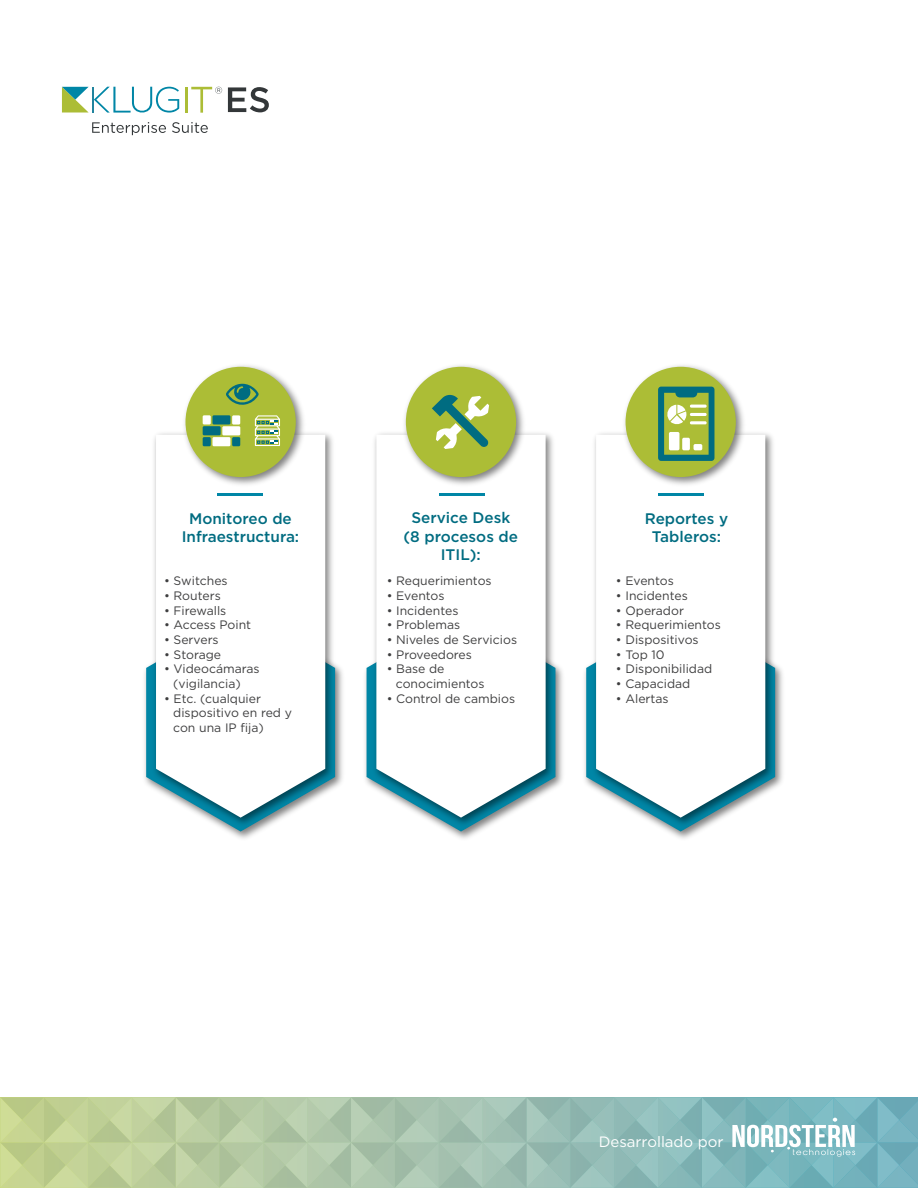
<style>
.page{position:relative;width:918px;height:1188px;background:#fff}
.page>*{position:absolute;margin:0;border:0;box-sizing:border-box;transform-origin:0 0}
.t1{font:500 15.3px/18.3px "Gotham";color:#006c81;text-align:center}
.t2{font:15px "Gotham";color:#fff}
.t3{font:12.3px/14.7px "Gotham";color:#3e3e3f}
</style>
<div class="page">
<svg style="left:0;top:1097px;width:918px;height:91px;background:#a1c3ae"></svg>
<svg style="left:228px;top:87px;width:41px;height:25px"></svg>
<svg style="left:92px;top:122px;width:74px;height:13px"></svg>
<svg style="left:172px;top:122px;width:36px;height:11px"></svg>
<hr style="left:186px;top:87px;width:2px;height:26px;background:#acbd36">
<svg style="left:62px;top:87px;width:117px;height:26px"></svg>
<svg style="left:191px;top:87px;width:31px;height:26px"></svg>
<img style="left:144px;top:666px;width:199px;height:173px">
<svg style="left:146px;top:665px;width:189px;height:167px"></svg>
<img style="left:150px;top:433px;width:188px;height:397px">
<svg style="left:156px;top:435px;width:169px;height:383px"></svg>
<img style="left:179px;top:365px;width:129px;height:124px">
<div style="left:186px;top:367px;width:110px;height:110px;background:#acbd36;border-radius:50%"></div>
<img style="left:365px;top:666px;width:198px;height:173px">
<svg style="left:367px;top:666px;width:188px;height:166px"></svg>
<img style="left:370px;top:433px;width:188px;height:397px">
<svg style="left:376px;top:435px;width:170px;height:383px"></svg>
<img style="left:399px;top:365px;width:130px;height:124px">
<div style="left:406px;top:367px;width:110px;height:110px;background:#acbd36;border-radius:50%"></div>
<img style="left:584px;top:666px;width:199px;height:173px">
<svg style="left:586px;top:665px;width:189px;height:167px"></svg>
<img style="left:590px;top:433px;width:188px;height:397px">
<svg style="left:596px;top:435px;width:169px;height:383px"></svg>
<img style="left:619px;top:365px;width:129px;height:124px">
<div style="left:626px;top:367px;width:110px;height:110px;background:#acbd36;border-radius:50%"></div>
<svg style="left:658px;top:387px;width:56px;height:74px"></svg>
<hr style="left:690px;top:405px;width:17px;height:3px;background:#fff;border-radius:2px">
<hr style="left:690px;top:413px;width:17px;height:3px;background:#fff;border-radius:2px">
<hr style="left:690px;top:421px;width:17px;height:3px;background:#fff;border-radius:2px">
<div style="left:669px;top:432px;width:10px;height:18px;background:#fff;border-radius:2px"></div>
<div style="left:682px;top:438px;width:8px;height:12px;background:#fff;border-radius:2px"></div>
<div style="left:694px;top:444px;width:8px;height:6px;background:#fff;border-radius:2px"></div>
<hr style="left:218px;top:494px;width:45px;height:2px;background:#0086a6">
<hr style="left:439px;top:494px;width:46px;height:2px;background:#0086a6">
<hr style="left:658px;top:494px;width:45px;height:2px;background:#0086a6">
<svg style="left:226px;top:384px;width:33px;height:21px"></svg>
<div style="left:212px;top:437px;width:18px;height:9px;background:#fff"></div>
<div style="left:232px;top:437px;width:8px;height:9px;background:#006c81"></div>
<div style="left:203px;top:437px;width:8px;height:9px;background:#006c81"></div>
<div style="left:212px;top:415px;width:18px;height:9px;background:#006c81"></div>
<div style="left:232px;top:415px;width:8px;height:10px;background:#fff"></div>
<div style="left:203px;top:415px;width:8px;height:9px;background:#fff"></div>
<svg style="left:203px;top:426px;width:37px;height:9px"></svg>
<svg style="left:255px;top:415px;width:25px;height:31px"></svg>
<svg style="left:432px;top:395px;width:57px;height:54px"></svg>
<p class="t1" style="left:182px;top:509px;width:119px">Monitoreo de<br>Infraestructura:</p>
<p class="t1" style="left:404px;top:509px;width:116px">Service Desk (8 procesos de<br>ITIL):</p>
<p class="t1" style="left:645px;top:509px;width:85px">Reportes y<br>Tableros:</p>
<p class="t3" style="left:164px;top:573px;width:65px">• Switches</p>
<p class="t3" style="left:164px;top:588px;width:58px">• Routers</p>
<p class="t3" style="left:164px;top:603px;width:64px">• Firewalls</p>
<p class="t3" style="left:164px;top:617px;width:89px">• Access Point</p>
<p class="t3" style="left:164px;top:632px;width:56px">• Servers</p>
<p class="t3" style="left:164px;top:647px;width:59px">• Storage</p>
<p class="t3" style="left:173px;top:661px;width:88px;text-indent:-9px">• Videocámaras (vigilancia)</p>
<p class="t3" style="left:173px;top:691px;width:120px;text-indent:-9px">• Etc. (cualquier dispositivo en red y con una IP fija)</p>
<p class="t3" style="left:387px;top:573px;width:106px">• Requerimientos</p>
<p class="t3" style="left:387px;top:588px;width:59px">• Eventos</p>
<p class="t3" style="left:387px;top:603px;width:73px">• Incidentes</p>
<p class="t3" style="left:387px;top:617px;width:75px">• Problemas</p>
<p class="t3" style="left:387px;top:632px;width:132px">• Niveles de Servicios</p>
<p class="t3" style="left:387px;top:647px;width:87px">• Proveedores</p>
<p class="t3" style="left:396px;top:661px;width:90px;text-indent:-9px">• Base de conocimientos</p>
<p class="t3" style="left:387px;top:691px;width:130px">• Control de cambios</p>
<p class="t3" style="left:616px;top:573px;width:59px">• Eventos</p>
<p class="t3" style="left:616px;top:588px;width:73px">• Incidentes</p>
<p class="t3" style="left:616px;top:603px;width:70px">• Operador</p>
<p class="t3" style="left:616px;top:617px;width:106px">• Requerimientos</p>
<p class="t3" style="left:616px;top:632px;width:84px">• Dispositivos</p>
<p class="t3" style="left:616px;top:647px;width:50px">• Top 10</p>
<p class="t3" style="left:616px;top:661px;width:98px">• Disponibilidad</p>
<p class="t3" style="left:616px;top:676px;width:76px">• Capacidad</p>
<p class="t3" style="left:616px;top:691px;width:54px">• Alertas</p>
<p class="t2" style="left:599px;top:1132px;width:126px">Desarrollado por</p>
</div>
